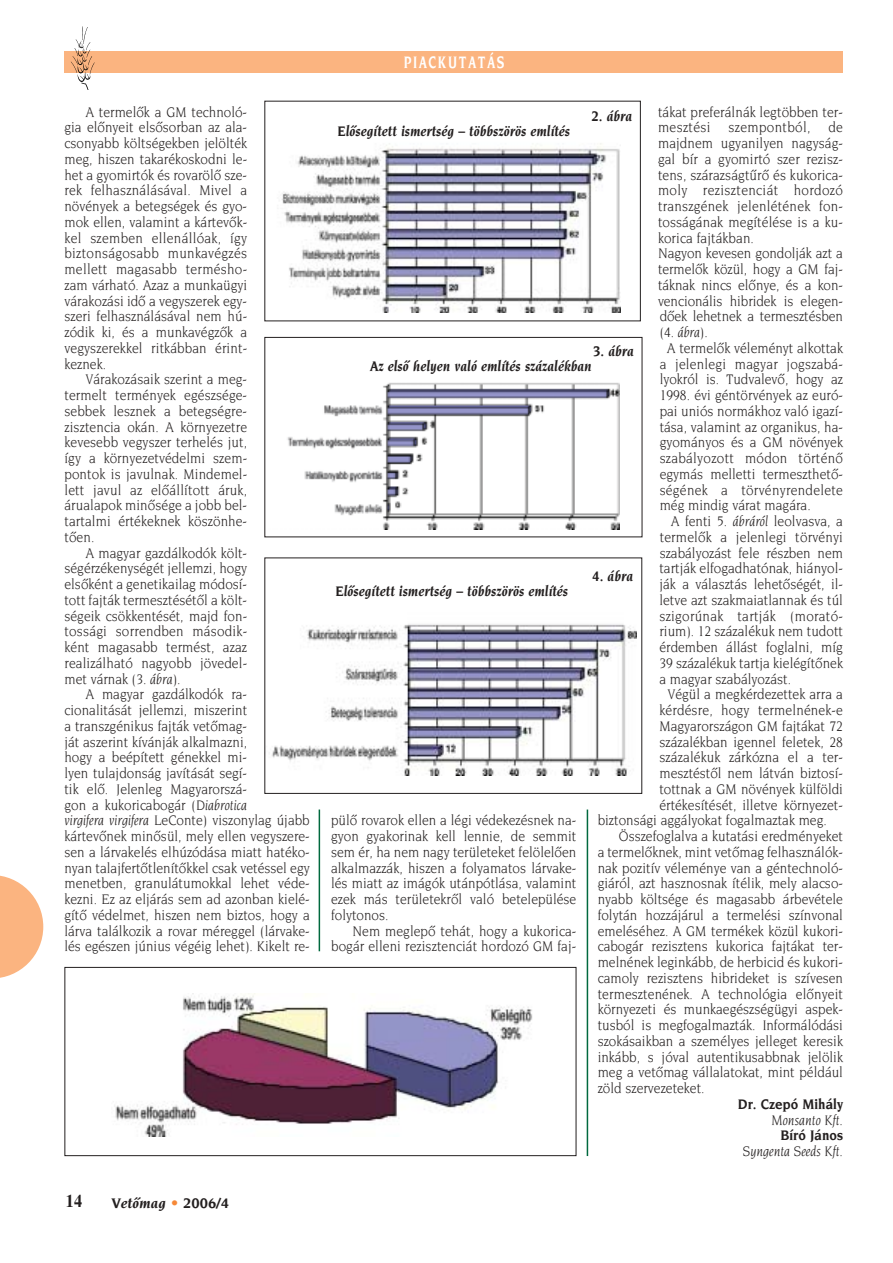
<style>
.page{position:relative;width:893px;height:1263px;background:#fff}
.page>*{position:absolute;margin:0;border:0;box-sizing:border-box;transform-origin:0 0}
.t1{font:700 18px "H Novarese";letter-spacing:.14em;color:#fff;scale:.7 1}
.t2{font:700 18px "H Times";color:#231f1f;scale:.9 1}
.t3{font:15px/15.8px "H Novarese";color:#231f1f;text-align:justify;scale:.9 1}
.t4{font:italic 700 15px "H Novarese";color:#231f1f;scale:.9 1}
.t5{font:italic 15px "H Novarese";color:#231f1f;scale:.9 1}
.t6{font:15px "H Novarese";letter-spacing:.02em;color:#231f1f;scale:.9 1}
.t7{font:700 15px "H Novarese";color:#231f1f;scale:.9 1}
.t8{font:italic 700 15px "H Novarese";color:#231f1f}
.s1{font-style:italic}
.s2{font-family:"H Palatino Roman";font-weight:400;font-style:normal;color:#f68938}
</style>
<div class="page">
<hr style="left:586px;top:810px;width:2px;height:346px;background:#00693e">
<hr style="left:318px;top:810px;width:2px;height:141px;background:#00693e">
<svg style="left:0;top:875px;width:43px;height:103px"></svg>
<div style="left:64px;top:51px;width:779px;height:21px;background:#fbb480"></div>
<svg style="left:82px;top:83px;width:7px;height:7px"></svg>
<img style="left:281px;top:143px;width:339px;height:170px">
<img style="left:287px;top:382px;width:332px;height:147px">
<div style="left:264px;top:337px;width:378px;height:200px;border:1px solid #231f1f"></div>
<img style="left:269px;top:624px;width:368px;height:151px">
<div style="left:264px;top:558px;width:378px;height:236px;border:1px solid #231f1f"></div>
<img style="left:114px;top:995px;width:419px;height:141px">
<div style="left:64px;top:967px;width:512px;height:189px;border:1px solid #231f1f"></div>
<p class="t3" style="left:64px;top:105px;width:204px;text-indent:21px">A termelôk a GM technoló&shy;gia elônyeit elsôsorban az ala&shy;csonyabb költségekben jelölték meg, hiszen takarékoskodni le&shy;het a gyomirtók és rovarölô sze&shy;rek felhasználásával. Mivel a növények a betegségek és gyo&shy;mok ellen, valamint a kártevôk&shy;kel szemben ellenállóak, így biztonságosabb munkavégzés mellett magasabb termésho&shy;zam várható. Azaz a munkaügyi várakozási idô a vegyszerek egy&shy;szeri felhasználásával nem hú&shy;zódik ki, és a munkavégzôk a vegyszerekkel ritkábban érint&shy;keznek.</p>
<p class="t3" style="left:64px;top:373px;width:204px;text-indent:21px">Várakozásaik szerint a meg&shy;termelt termények egészsége&shy;sebbek lesznek a betegségre&shy;zisztencia okán. A környezetre kevesebb vegyszer terhelés jut, így a környezetvédelmi szem&shy;pontok is javulnak. Mindemel&shy;lett javul az elôállított áruk, árualapok minôsége a jobb bel&shy;tartalmi értékeknek köszönhe&shy;tôen.</p>
<p class="t3" style="left:64px;top:546px;width:204px;text-indent:21px">A magyar gazdálkodók költ&shy;ségérzékenységét jellemzi, hogy elsôként a genetikailag módosí&shy;tott fajták termesztésétôl a költ&shy;ségeik csökkentését, majd fon&shy;tossági sorrendben második&shy;ként magasabb termést, azaz realizálható nagyobb jövedel&shy;met várnak <span class="s1">(3. ábra)</span>.</p>
<p class="t3" style="left:64px;top:688px;width:274px;text-align:left;text-indent:21px">A magyar gazdálkodók ra&shy;cionalitását jellemzi, miszerint<br>a transzgénikus fajták vetômag-<br>ját aszerint kívánják alkalmazni,<br>hogy a beépített génekkel mi-<br>lyen tulajdonság javítását segí-<br>tik elô. Jelenleg Magyarorszá-<br>gon a kukoricabogár (<span class="s1">Diabrotica<br>virgifera virgifera</span> LeConte) viszonylag újabb kártevônek minôsül, mely ellen vegyszere&shy;sen a lárvakelés elhúzódása miatt hatéko&shy;nyan talajfertôtlenítôkkel csak vetéssel egy menetben, granulátumokkal lehet véde&shy;kezni. Ez az eljárás sem ad azonban kielé&shy;gítô védelmet, hiszen nem biztos, hogy a lárva találkozik a rovar méreggel (lárvake&shy;lés egészen június végéig lehet). Kikelt re-</p>
<p class="t2" style="left:66px;top:1196px;width:19px">14</p>
<p class="t8" style="left:112px;top:1197px;width:119px">Vetômag <span class="s2">•</span> 2006/4</p>
<p class="t1" style="left:403px;top:55px;width:145px">PIACKUTATÁS</p>
<p class="t3" style="left:658px;top:105px;width:207px;text-align:left">tákat preferálnák legtöbben ter&shy;mesztési szempontból, de majdnem ugyanilyen nagyság&shy;gal bír a gyomirtó szer rezisz&shy;tens, szárazságtûrô és kukorica&shy;moly rezisztenciát hordozó transzgének jelenlétének fon&shy;tosságának megítélése is a ku&shy;korica fajtákban.<br>Nagyon kevesen gondolják azt a termelôk közül, hogy a GM faj&shy;táknak nincs elônye, és a kon&shy;vencionális hibridek is elegen&shy;dôek lehetnek a termesztésben <span class="s1">(4. ábra)</span>.</p>
<p class="t3" style="left:659px;top:341px;width:205px;text-indent:8px">A termelôk véleményt alkottak a jelenlegi magyar jogszabá&shy;lyokról is. Tudvalevô, hogy az 1998. évi géntörvények az euró&shy;pai uniós normákhoz való igazí&shy;tása, valamint az organikus, ha&shy;gyományos és a GM növények szabályozott módon történô egymás melletti termeszthetô&shy;ségének a törvényrendelete még mindig várat magára.</p>
<p class="t3" style="left:671px;top:515px;width:192px">A fenti <span class="s1">5. ábráról</span> leolvasva, a</p>
<p class="t3" style="left:659px;top:530px;width:205px">termelôk a jelenlegi törvényi</p>
<p class="t3" style="left:659px;top:546px;width:205px">szabályozást fele részben nem</p>
<p class="t3" style="left:659px;top:562px;width:205px">tartják elfogadhatónak, hiányol-</p>
<p class="t3" style="left:659px;top:578px;width:205px">ják a választás lehetôségét, il-</p>
<p class="t3" style="left:659px;top:593px;width:205px">letve azt szakmaiatlannak és túl</p>
<p class="t6" style="left:659px;top:610px;width:205px">szigorúnak tartják (morató-</p>
<p class="t3" style="left:659px;top:625px;width:205px">rium). 12 százalékuk nem tudott</p>
<p class="t3" style="left:659px;top:641px;width:205px">érdemben állást foglalni, míg</p>
<p class="t3" style="left:659px;top:656px;width:205px">39 százalékuk tartja kielégítônek</p>
<p class="t3" style="left:659px;top:672px;width:148px">a magyar szabályozást.</p>
<p class="t3" style="left:667px;top:688px;width:196px">Végül a megkérdezettek arra a</p>
<p class="t3" style="left:659px;top:704px;width:205px">kérdésre, hogy termelnének-e</p>
<p class="t3" style="left:659px;top:719px;width:205px">Magyarországon GM fajtákat 72</p>
<p class="t3" style="left:659px;top:735px;width:205px">százalékban igennel feletek, 28</p>
<p class="t3" style="left:659px;top:751px;width:205px">százalékuk zárkózna el a ter-</p>
<p class="t3" style="left:659px;top:767px;width:205px">mesztéstôl nem látván biztosí-</p>
<p class="t3" style="left:659px;top:782px;width:205px">tottnak a GM növények külföldi</p>
<p class="t3" style="left:659px;top:798px;width:205px">értékesítését, illetve környezet-</p>
<p class="t3" style="left:597px;top:814px;width:256px">biztonsági aggályokat fogalmaztak meg.</p>
<p class="t3" style="left:619px;top:830px;width:250px">Összefoglalva a kutatási eredményeket</p>
<p class="t3" style="left:597px;top:845px;width:274px">a termelôknek, mint vetômag felhasználók-</p>
<p class="t3" style="left:597px;top:861px;width:274px">nak pozitív véleménye van a géntechnoló-</p>
<p class="t3" style="left:597px;top:877px;width:274px">giáról, azt hasznosnak ítélik, mely alacso-</p>
<p class="t3" style="left:597px;top:893px;width:274px">nyabb költsége és magasabb árbevétele</p>
<p class="t3" style="left:597px;top:908px;width:274px">folytán hozzájárul a termelési színvonal</p>
<p class="t3" style="left:597px;top:924px;width:274px">emeléséhez. A GM termékek közül kukori-</p>
<p class="t3" style="left:597px;top:940px;width:274px">cabogár rezisztens kukorica fajtákat ter-</p>
<p class="t3" style="left:597px;top:956px;width:274px">melnének leginkább, de herbicid és kukori-</p>
<p class="t3" style="left:597px;top:971px;width:274px">camoly rezisztens hibrideket is szívesen</p>
<p class="t3" style="left:597px;top:987px;width:274px">termesztenének. A technológia elônyeit</p>
<p class="t3" style="left:597px;top:1003px;width:274px">környezeti és munkaegészségügyi aspek-</p>
<p class="t3" style="left:597px;top:1019px;width:274px">tusból is megfogalmazták. Informálódási</p>
<p class="t3" style="left:597px;top:1034px;width:274px">szokásaikban a személyes jelleget keresik</p>
<p class="t3" style="left:597px;top:1050px;width:274px">inkább, s jóval autentikusabbnak jelölik</p>
<p class="t3" style="left:597px;top:1066px;width:274px">meg a vetômag vállalatokat, mint például</p>
<p class="t3" style="left:597px;top:1082px;width:120px">zöld szervezeteket.</p>
<p class="t7" style="left:738px;top:1098px;width:118px">Dr. Czepó Mihály</p>
<p class="t5" style="left:771px;top:1114px;width:81px">Monsanto Kft.</p>
<p class="t7" style="left:780px;top:1130px;width:71px">Bíró János</p>
<p class="t5" style="left:743px;top:1145px;width:113px">Syngenta Seeds Kft.</p>
<p class="t4" style="left:591px;top:111px;width:47px">2. ábra</p>
<p class="t4" style="left:337px;top:126px;width:260px">Elôsegített ismertség – többszörös említés</p>
<p class="t4" style="left:593px;top:345px;width:47px">3. ábra</p>
<p class="t4" style="left:370px;top:360px;width:248px">Az elsô helyen való említés százalékban</p>
<p class="t4" style="left:592px;top:570px;width:47px">4. ábra</p>
<p class="t4" style="left:335px;top:585px;width:260px">Elôsegített ismertség – többszörös említés</p>
<p class="t3" style="left:331px;top:814px;width:274px">pülô rovarok ellen a légi védekezésnek na&shy;gyon gyakorinak kell lennie, de semmit sem ér, ha nem nagy területeket felölelôen alkalmazzák, hiszen a folyamatos lárvake&shy;lés miatt az imágók utánpótlása, valamint ezek más területekrôl való betelepülése folytonos.</p>
<p class="t3" style="left:331px;top:924px;width:274px;text-align:right">Nem meglepô tehát, hogy a kukorica&shy;bogár elleni rezisztenciát hordozó GM faj-</p>
</div>
